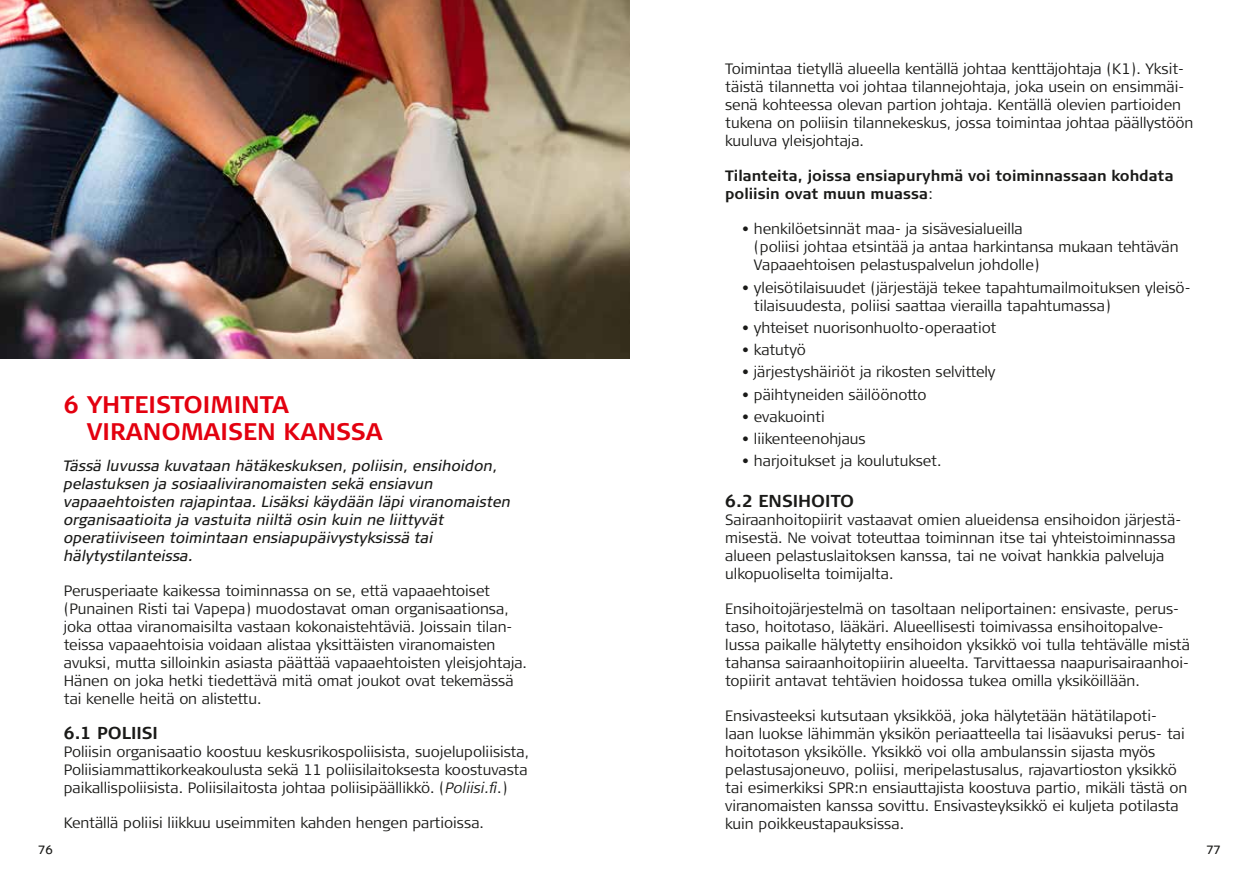
<style>
.page{position:relative;width:1259px;height:893px;background:#fff}
.page>*{position:absolute;margin:0;border:0;box-sizing:border-box;transform-origin:0 0}
.t1{font:700 24px/27px "Signa Column";color:#e3000f}
.t2{font:700 17.25px "Signa Column";color:#1a1a18}
.t3{font:300 15px/18px "Signa Column";color:#1a1a18}
.t4{font:italic 15px/18px "Signa Column";color:#1a1a18}
.t5{font:700 15px/18px "Signa Column";color:#1a1a18}
.t6{font:12px "Signa OT";color:#1a1a18}
.s1{font-style:italic}
.s2{font-weight:300}
</style>
<div class="page">
<img style="left:0;top:0;width:629px;height:359px">
<h1 class="t1" style="left:87px;top:391px;width:297px;text-indent:-23px">6 YHTEISTOIMINTA<br>VIRANOMAISEN KANSSA</h1>
<p class="t4" style="left:64px;top:457px;width:448px">Tässä luvussa kuvataan hätäkeskuksen, poliisin, ensihoidon, pelastuksen ja sosiaaliviranomaisten sekä ensiavun vapaaehtoisten rajapintaa. Lisäksi käydään läpi viranomaisten organisaatioita ja vastuita niiltä osin kuin ne liittyvät operatiiviseen toimintaan ensiapupäivystyksissä tai hälytystilanteissa.</p>
<p class="t3" style="left:64px;top:582px;width:465px">Perusperiaate kaikessa toiminnassa on se, että vapaaehtoiset (Punainen Risti tai Vapepa) muodostavat oman organisaationsa, joka ottaa viranomaisilta vastaan kokonaistehtäviä. Joissain tilan&shy;teissa vapaaehtoisia voidaan alistaa yksittäisten viranomaisten avuksi, mutta silloinkin asiasta päättää vapaaehtoisten yleisjohtaja.<br>Hänen on joka hetki tiedettävä mitä omat joukot ovat tekemässä tai kenelle heitä on alistettu.</p>
<p class="t2" style="left:64px;top:723px;width:96px">6.1 POLIISI</p>
<p class="t3" style="left:64px;top:743px;width:467px;text-align:justify">Poliisin organisaatio koostuu keskusrikospoliisista, suojelupoliisista, Poliisiammattikorkeakoulusta sekä 11 poliisilaitoksesta koostuvasta paikallispoliisista. Poliisilaitosta johtaa poliisipäällikkö. (<span class="s1">Poliisi.fi</span>.)</p>
<p class="t3" style="left:64px;top:814px;width:422px">Kentällä poliisi liikkuu useimmiten kahden hengen partioissa.</p>
<p class="t3" style="left:725px;top:60px;width:470px">Toimintaa tietyllä alueella kentällä johtaa kenttäjohtaja (K1). Yksit&shy;täistä tilannetta voi johtaa tilannejohtaja, joka usein on ensimmäi&shy;senä kohteessa olevan partion johtaja. Kentällä olevien partioiden tukena on poliisin tilannekeskus, jossa toimintaa johtaa päällystöön kuuluva yleisjohtaja.</p>
<p class="t5" style="left:725px;top:167px;width:450px">Tilanteita, joissa ensiapuryhmä voi toiminnassaan kohdata poliisin ovat muun muassa<span class="s2">:</span></p>
<p class="t3" style="left:754px;top:220px;width:426px;text-indent:-12px">• henkilöetsinnät maa- ja sisävesialueilla<br>(poliisi johtaa etsintää ja antaa harkintansa mukaan tehtävän<br>Vapaaehtoisen pelastuspalvelun johdolle)</p>
<p class="t3" style="left:754px;top:278px;width:438px;text-indent:-12px">• yleisötilaisuudet (järjestäjä tekee tapahtumailmoituksen yleisö&shy;tilaisuudesta, poliisi saattaa vierailla tapahtumassa)</p>
<p class="t3" style="left:742px;top:319px;width:256px">• yhteiset nuorisonhuolto-operaatiot</p>
<p class="t3" style="left:742px;top:341px;width:65px">• katutyö</p>
<p class="t3" style="left:742px;top:363px;width:255px">• järjestyshäiriöt ja rikosten selvittely</p>
<p class="t3" style="left:742px;top:385px;width:186px">• päihtyneiden säilöönotto</p>
<p class="t3" style="left:742px;top:408px;width:84px">• evakuointi</p>
<p class="t3" style="left:742px;top:430px;width:125px">• liikenteenohjaus</p>
<p class="t3" style="left:742px;top:452px;width:201px">• harjoitukset ja koulutukset.</p>
<p class="t2" style="left:725px;top:491px;width:130px">6.2 ENSIHOITO</p>
<p class="t3" style="left:725px;top:510px;width:458px">Sairaanhoitopiirit vastaavat omien alueidensa ensihoidon järjestä&shy;misestä. Ne voivat toteuttaa toiminnan itse tai yhteistoiminnassa alueen pelastuslaitoksen kanssa, tai ne voivat hankkia palveluja ulkopuoliselta toimijalta.</p>
<p class="t3" style="left:725px;top:599px;width:466px">Ensihoitojärjestelmä on tasoltaan neliportainen: ensivaste, perus&shy;taso, hoitotaso, lääkäri. Alueellisesti toimivassa ensihoitopalve&shy;lussa paikalle hälytetty ensihoidon yksikkö voi tulla tehtävälle mistä tahansa sairaanhoitopiirin alueelta. Tarvittaessa naapurisairaanhoi&shy;topiirit antavat tehtävien hoidossa tukea omilla yksiköillään.</p>
<p class="t3" style="left:725px;top:706px;width:463px">Ensivasteeksi kutsutaan yksikköä, joka hälytetään hätätilapoti&shy;laan luokse lähimmän yksikön periaatteella tai lisäavuksi perus- tai hoitotason yksikölle. Yksikkö voi olla ambulanssin sijasta myös pelastusajoneuvo, poliisi, meripelastusalus, rajavartioston yksikkö tai esimerkiksi SPR:n ensiauttajista koostuva partio, mikäli tästä on viranomaisten kanssa sovittu. Ensivasteyksikkö ei kuljeta potilasta kuin poikkeustapauksissa.</p>
<p class="t6" style="left:38px;top:842px;width:16px">76</p>
<p class="t6" style="left:1206px;top:842px;width:16px">77</p>
</div>
